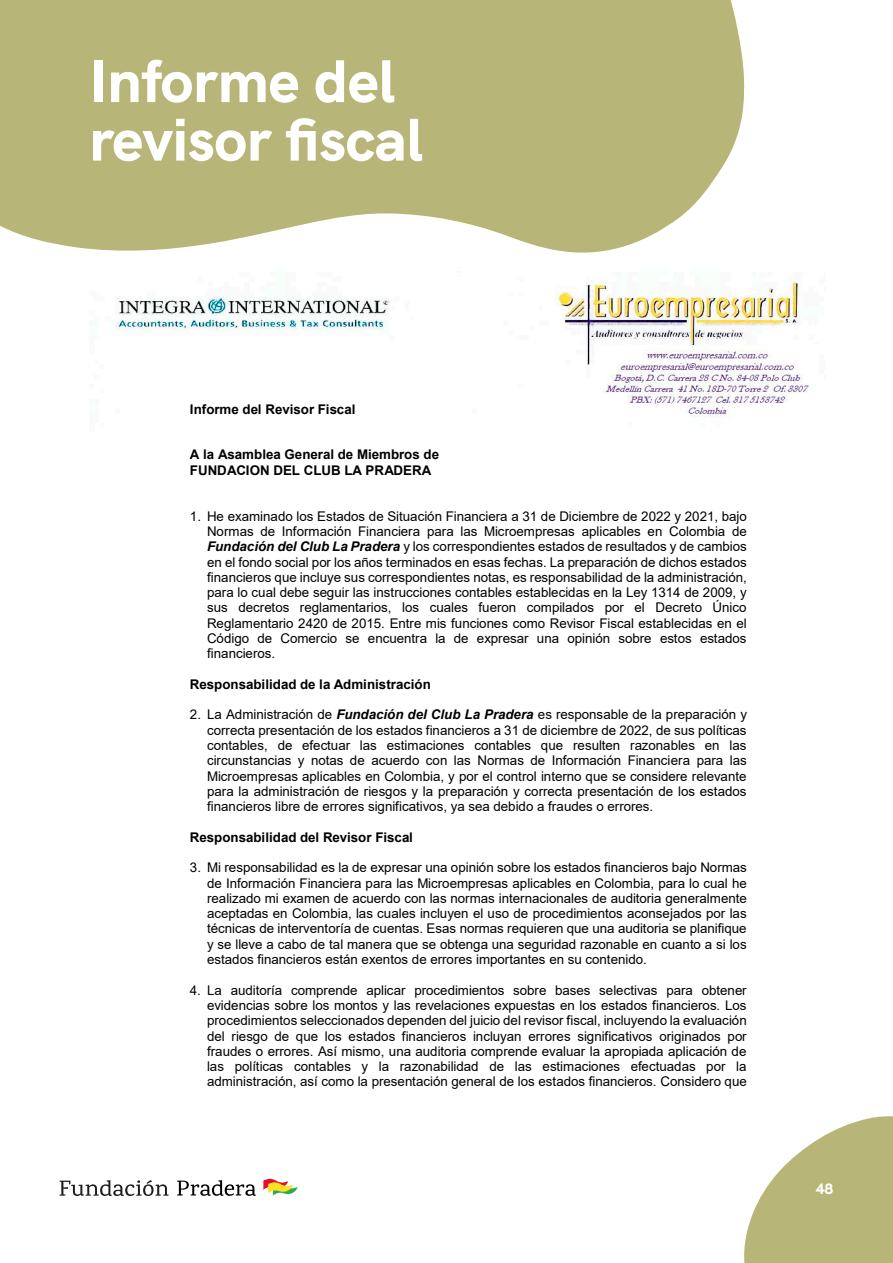
<style>
.page{position:relative;width:893px;height:1263px;background:#fff}
.page>*{position:absolute;margin:0;border:0;box-sizing:border-box;transform-origin:0 0}
.t1{font:800 60px/58.5px "HK Grotesk";color:#fff}
.t2{font:800 15px "HK Grotesk";color:#fff}
.t3{font:13.35px/15.3px "Arial";color:#000;text-align:justify}
.t4{font:700 13.35px/15.1px "Arial";color:#000}
.s1{font-weight:700;font-style:italic}
</style>
<div class="page">
<svg style="left:744px;top:1116px;width:149px;height:147px"></svg>
<svg style="left:263px;top:1178px;width:35px;height:18px"></svg>
<svg style="left:177px;top:1180px;width:79px;height:16px"></svg>
<svg style="left:60px;top:1180px;width:109px;height:16px"></svg>
<svg style="left:0;top:0;width:745px;height:253px;background:#bdbb83"></svg>
<div style="left:89px;top:268px;width:736px;height:855px;background:#fff"></div>
<img style="left:110px;top:280px;width:699px;height:138px">
<h1 class="t1" style="left:89px;top:47px;width:335px">Informe del revisor fiscal</h1>
<p class="t4" style="left:190px;top:401px;width:167px">Informe del Revisor Fiscal</p>
<p class="t4" style="left:190px;top:447px;width:251px">A la Asamblea General de Miembros de<br>FUNDACION DEL CLUB LA PRADERA</p>
<p class="t3" style="left:207px;top:508px;width:541px;text-indent:-17px">1. He examinado los Estados de Situación Financiera a 31 de Diciembre de 2022 y 2021, bajo Normas de Información Financiera para las Microempresas aplicables en Colombia de <span class="s1">Fundación del Club La Pradera</span> y los correspondientes estados de resultados y de cambios en el fondo social por los años terminados en esas fechas. La preparación de dichos estados financieros que incluye sus correspondientes notas, es responsabilidad de la administración, para lo cual debe seguir las instrucciones contables establecidas en la Ley 1314 de 2009, y sus decretos reglamentarios, los cuales fueron compilados por el Decreto Único Reglamentario 2420 de 2015. Entre mis funciones como Revisor Fiscal establecidas en el Código de Comercio se encuentra la de expresar una opinión sobre estos estados financieros.</p>
<p class="t4" style="left:190px;top:676px;width:242px">Responsabilidad de la Administración</p>
<p class="t3" style="left:207px;top:707px;width:541px;text-indent:-17px">2. La Administración de <span class="s1">Fundación del Club La Pradera</span> es responsable de la preparación y correcta presentación de los estados financieros a 31 de diciembre de 2022, de sus políticas contables, de efectuar las estimaciones contables que resulten razonables en las circunstancias y notas de acuerdo con las Normas de Información Financiera para las Microempresas aplicables en Colombia, y por el control interno que se considere relevante para la administración de riesgos y la preparación y correcta presentación de los estados financieros libre de errores significativos, ya sea debido a fraudes o errores.</p>
<p class="t4" style="left:190px;top:829px;width:225px">Responsabilidad del Revisor Fiscal</p>
<p class="t3" style="left:207px;top:860px;width:541px;text-indent:-17px">3. Mi responsabilidad es la de expresar una opinión sobre los estados financieros bajo Normas de Información Financiera para las Microempresas aplicables en Colombia, para lo cual he realizado mi examen de acuerdo con las normas internacionales de auditoria generalmente aceptadas en Colombia, las cuales incluyen el uso de procedimientos aconsejados por las técnicas de interventoría de cuentas. Esas normas requieren que una auditoria se planifique y se lleve a cabo de tal manera que se obtenga una seguridad razonable en cuanto a si los estados financieros están exentos de errores importantes en su contenido.</p>
<p class="t3" style="left:207px;top:982px;width:541px;text-indent:-17px">4. La auditoría comprende aplicar procedimientos sobre bases selectivas para obtener evidencias sobre los montos y las revelaciones expuestas en los estados financieros. Los procedimientos seleccionados dependen del juicio del revisor fiscal, incluyendo la evaluación del riesgo de que los estados financieros incluyan errores significativos originados por fraudes o errores. Así mismo, una auditoria comprende evaluar la apropiada aplicación de las políticas contables y la razonabilidad de las estimaciones efectuadas por la administración, así como la presentación general de los estados financieros. Considero que</p>
<p class="t2" style="left:816px;top:1177px;width:19px">48</p>
</div>
